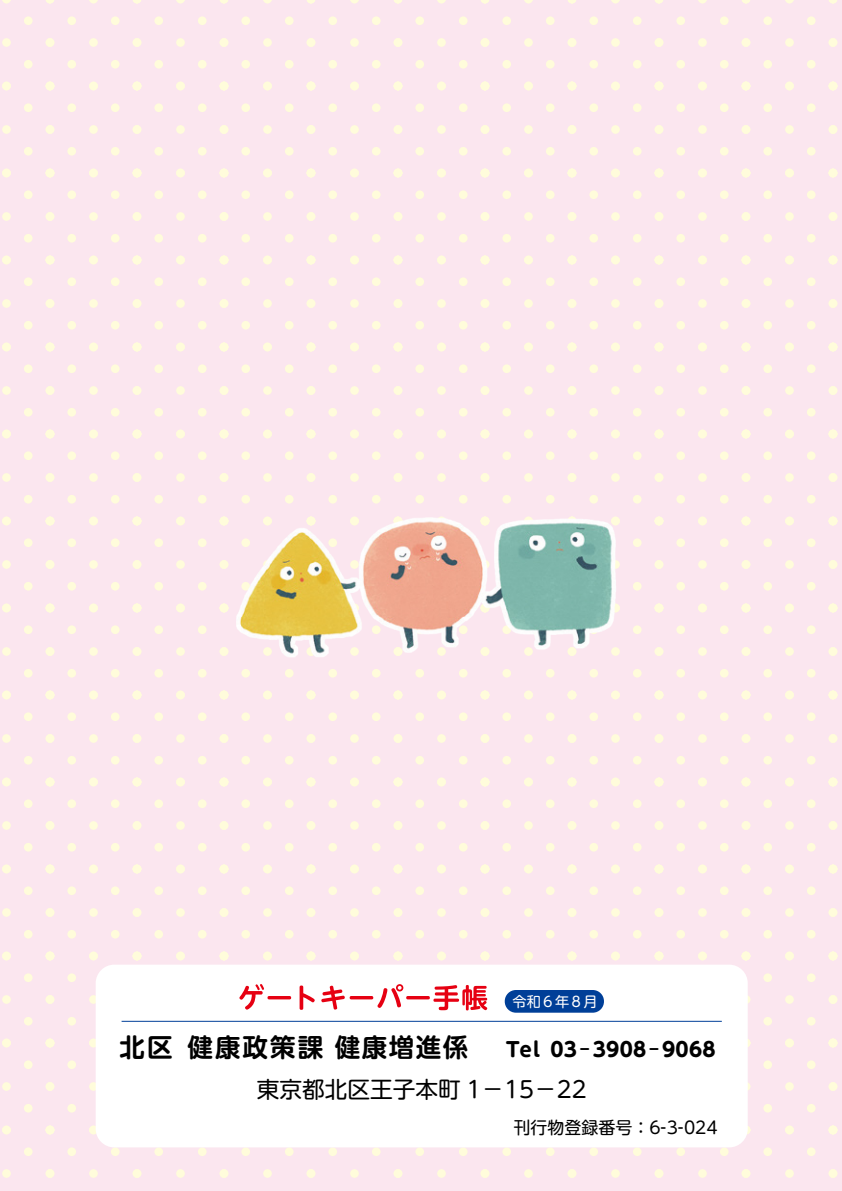
<style>
.page{position:relative;width:842px;height:1191px;background:#fbe6ef}
.page>*{position:absolute;margin:0;border:0;box-sizing:border-box;transform-origin:0 0}
.t1{font:700 25.6px "UD Shin M Go Pr 6 De";letter-spacing:.08em;color:#000}
.t2{font:22.6px "UD Shin M Go Pr 6";color:#000}
.t3{font:700 19.8px "UD Shin M Go Pr 6";letter-spacing:.02em;color:#000}
.t4{font:17px "UD Shin M Go Pr 6";color:#000}
.t5{font:14.2px "UD Shin M Go Pr 6";color:#fff}
</style>
<div class="page">
<div style="left:96px;top:964px;width:652px;height:183px;background:#fff;border-radius:19px"></div>
<hr style="left:122px;top:1021px;width:600px;height:1px;background:#003f98">
<svg style="left:239px;top:984px;width:25px;height:25px"></svg>
<hr style="left:267px;top:996px;width:24px;height:3px;background:#e60012;border-radius:2px">
<svg style="left:300px;top:985px;width:15px;height:24px"></svg>
<svg style="left:321px;top:985px;width:24px;height:24px"></svg>
<hr style="left:350px;top:996px;width:23px;height:3px;background:#e60012;border-radius:2px">
<svg style="left:377px;top:984px;width:26px;height:24px"></svg>
<hr style="left:406px;top:996px;width:24px;height:3px;background:#e60012;border-radius:2px">
<svg style="left:433px;top:985px;width:54px;height:25px"></svg>
<div style="left:505px;top:990px;width:99px;height:22px;background:#003f98;border-radius:11px"></div>
<img style="left:219px;top:516px;width:401px;height:141px">
<p class="t5" style="left:513px;top:989px;width:87px">令和６年８月</p>
<p class="t1" style="left:120px;top:1025px;width:350px">北区健康政策課 健康増進係</p>
<p class="t2" style="left:257px;top:1070px;width:331px">東京都北区王子本町 1－15－22</p>
<p class="t4" style="left:513px;top:1113px;width:206px">刊行物登録番号：6-3-024</p>
<p class="t3" style="left:506px;top:1032px;width:211px">Tel 03‒3908‒9068</p>
</div>
